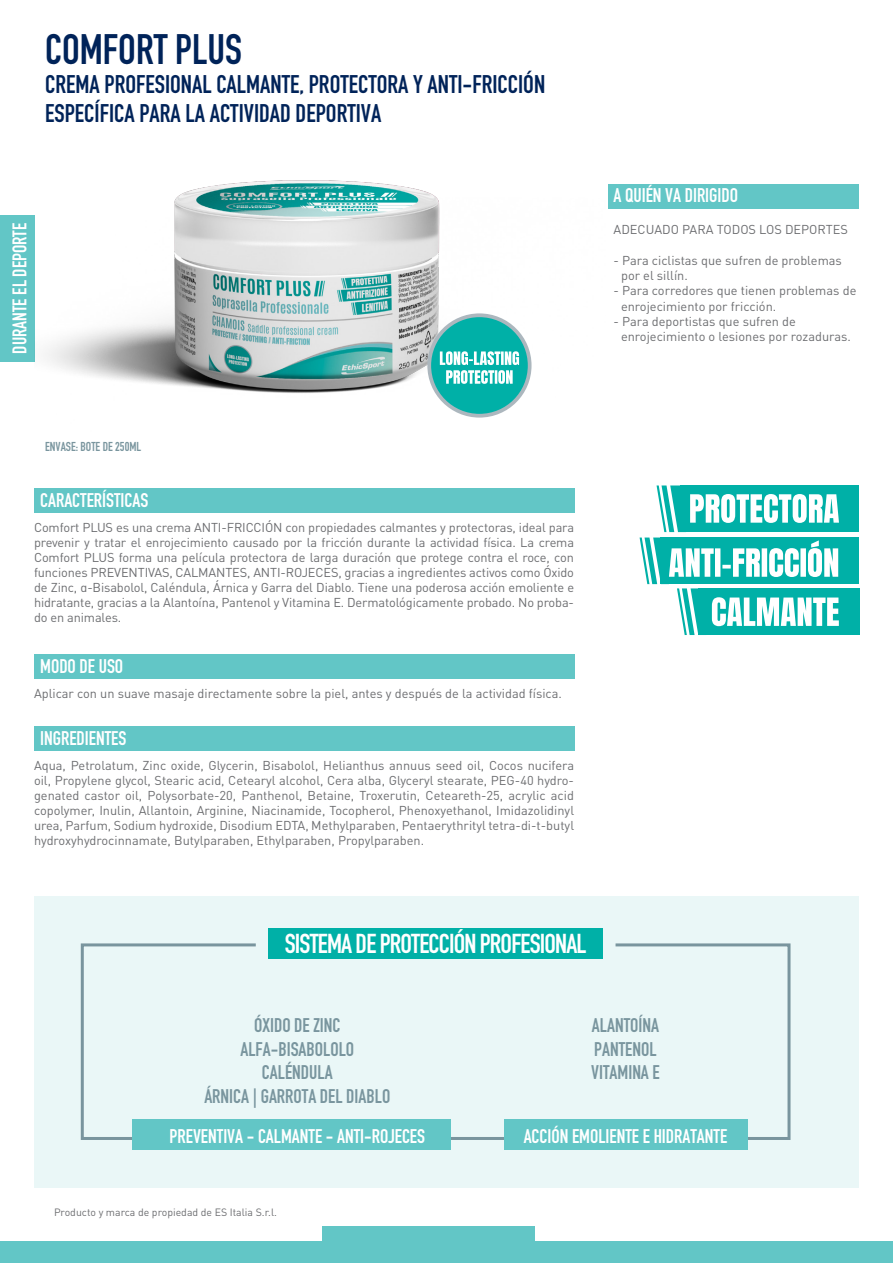
<style>
.page{position:relative;width:893px;height:1263px;background:#fff}
.page>*{position:absolute;margin:0;border:0;box-sizing:border-box;transform-origin:0 0}
.t1{font:42px "DIN Engschrift";color:#002359}
.t2{font:27px "DIN Engschrift";letter-spacing:-.03em;color:#fff}
.t3{font:25.2px "DIN Engschrift";color:#002359}
.t4{font:19.5px "DIN Engschrift";color:#fff}
.t5{font:19.5px "DIN Engschrift";color:#79959e}
.t6{font:12.75px/15px "DIN Pro";color:#6c6d70}
.t7{font:12.75px "DIN Engschrift";color:#79959e}
.t8{font:10.5px "DIN Pro";color:#6c6d70}
</style>
<div class="page">
<div style="left:698px;top:588px;width:161px;height:47px;background:#00b0a7"></div>
<div style="left:34px;top:896px;width:825px;height:291px;background:#eaf7f7"></div>
<div style="left:0;top:1241px;width:893px;height:22px;background:#62c6c6"></div>
<div style="left:322px;top:1226px;width:212px;height:17px;background:#62c6c6"></div>
<div style="left:608px;top:184px;width:251px;height:25px;background:#62c6c6"></div>
<div style="left:0;top:215px;width:34px;height:146px;background:#62c6c6"></div>
<div style="left:34px;top:488px;width:540px;height:24px;background:#62c6c6"></div>
<div style="left:34px;top:654px;width:540px;height:24px;background:#62c6c6"></div>
<div style="left:34px;top:726px;width:540px;height:24px;background:#62c6c6"></div>
<img style="left:34px;top:180px;width:498px;height:237px">
<svg style="left:80px;top:942px;width:711px;height:199px"></svg>
<div style="left:132px;top:1120px;width:319px;height:30px;background:#62c6c6"></div>
<div style="left:269px;top:928px;width:334px;height:31px;background:#00b0a7"></div>
<div style="left:505px;top:1120px;width:243px;height:30px;background:#62c6c6"></div>
<div style="left:680px;top:485px;width:179px;height:47px;background:#00b0a7"></div>
<div style="left:661px;top:537px;width:198px;height:47px;background:#00b0a7"></div>
<div style="left:429px;top:315px;width:101px;height:101px;background:#00b0a7;border-radius:50%"></div>
<div style="left:427px;top:313px;width:104px;height:105px;border:4px solid #acb7be;border-radius:50%"></div>
<svg style="left:440px;top:351px;width:79px;height:33px"></svg>
<svg style="left:640px;top:485px;width:199px;height:150px"></svg>
<p class="t1" style="left:45px;top:25px;width:199px">COMFORT PLUS</p>
<p class="t3" style="left:45px;top:69px;width:502px">CREMA PROFESIONAL CALMANTE, PROTECTORA Y ANTI-FRICCIÓN</p>
<p class="t3" style="left:45px;top:98px;width:338px">ESPECÍFICA PARA LA ACTIVIDAD DEPORTIVA</p>
<p class="t4" style="left:8px;top:353px;width:132px;rotate:-90deg">DURANTE EL DEPORTE</p>
<p class="t4" style="left:613px;top:184px;width:126px">A QUIÉN VA DIRIGIDO</p>
<p class="t6" style="left:613px;top:221px;width:236px">ADECUADO PARA TODOS LOS DEPORTES</p>
<p class="t6" style="left:621px;top:251px;width:222px;text-indent:-7px">- Para ciclistas que sufren de problemas por el sillín.</p>
<p class="t6" style="left:621px;top:282px;width:237px;text-indent:-7px">- Para corredores que tienen problemas de enrojecimiento por fricción.</p>
<p class="t6" style="left:621px;top:312px;width:231px;text-indent:-7px">- Para deportistas que sufren de enrojecimiento o lesiones por rozaduras.</p>
<p class="t7" style="left:45px;top:439px;width:98px">ENVASE: BOTE DE 250ML</p>
<p class="t4" style="left:40px;top:488px;width:110px">CARACTERÍSTICAS</p>
<p class="t6" style="left:34px;top:519px;width:542px;text-align:justify">Comfort PLUS es una crema ANTI-FRICCIÓN con propiedades calmantes y protectoras, ideal para prevenir y tratar el enrojecimiento causado por la fricción durante la actividad física. La crema Comfort PLUS forma una película protectora de larga duración que protege contra el roce, con funciones PREVENTIVAS, CALMANTES, ANTI-ROJECES, gracias a ingredientes activos como Óxido de Zinc, α-Bisabolol, Caléndula, Árnica y Garra del Diablo. Tiene una poderosa acción emoliente e hidratante, gracias a la Alantoína, Pantenol y Vitamina E. Dermatológicamente probado. No proba&shy;do en animales.</p>
<p class="t4" style="left:40px;top:655px;width:85px">MODO DE USO</p>
<p class="t6" style="left:34px;top:685px;width:529px">Aplicar con un suave masaje directamente sobre la piel, antes y después de la actividad física.</p>
<p class="t4" style="left:40px;top:727px;width:88px">INGREDIENTES</p>
<p class="t6" style="left:34px;top:757px;width:542px;text-align:justify">Aqua, Petrolatum, Zinc oxide, Glycerin, Bisabolol, Helianthus annuus seed oil, Cocos nucifera oil, Propylene glycol, Stearic acid, Cetearyl alcohol, Cera alba, Glyceryl stearate, PEG-40 hydro&shy;genated castor oil, Polysorbate-20, Panthenol, Betaine, Troxerutin, Ceteareth-25, acrylic acid copolymer, Inulin, Allantoin, Arginine, Niacinamide, Tocopherol, Phenoxyethanol, Imidazolidinyl urea, Parfum, Sodium hydroxide, Disodium EDTA, Methylparaben, Pentaerythrityl tetra-di-t-butyl hydroxyhydrocinnamate, Butylparaben, Ethylparaben, Propylparaben.</p>
<p class="t2" style="left:285px;top:928px;width:303px">SISTEMA DE PROTECCIÓN PROFESIONAL</p>
<p class="t5" style="left:254px;top:1014px;width:88px">ÓXIDO DE ZINC</p>
<p class="t5" style="left:240px;top:1037px;width:115px">ALFA-BISABOLOLO</p>
<p class="t5" style="left:262px;top:1061px;width:72px">CALÉNDULA</p>
<p class="t5" style="left:204px;top:1084px;width:187px">ÁRNICA | GARROTA DEL DIABLO</p>
<p class="t4" style="left:170px;top:1125px;width:257px">PREVENTIVA - CALMANTE - ANTI-ROJECES</p>
<p class="t8" style="left:54px;top:1204px;width:224px">Producto y marca de propiedad de ES Italia S.r.l.</p>
<p class="t5" style="left:592px;top:1014px;width:69px">ALANTOÍNA</p>
<p class="t5" style="left:594px;top:1037px;width:64px">PANTENOL</p>
<p class="t5" style="left:591px;top:1061px;width:70px">VITAMINA E</p>
<p class="t4" style="left:524px;top:1125px;width:205px">ACCIÓN EMOLIENTE E HIDRATANTE</p>
</div>
